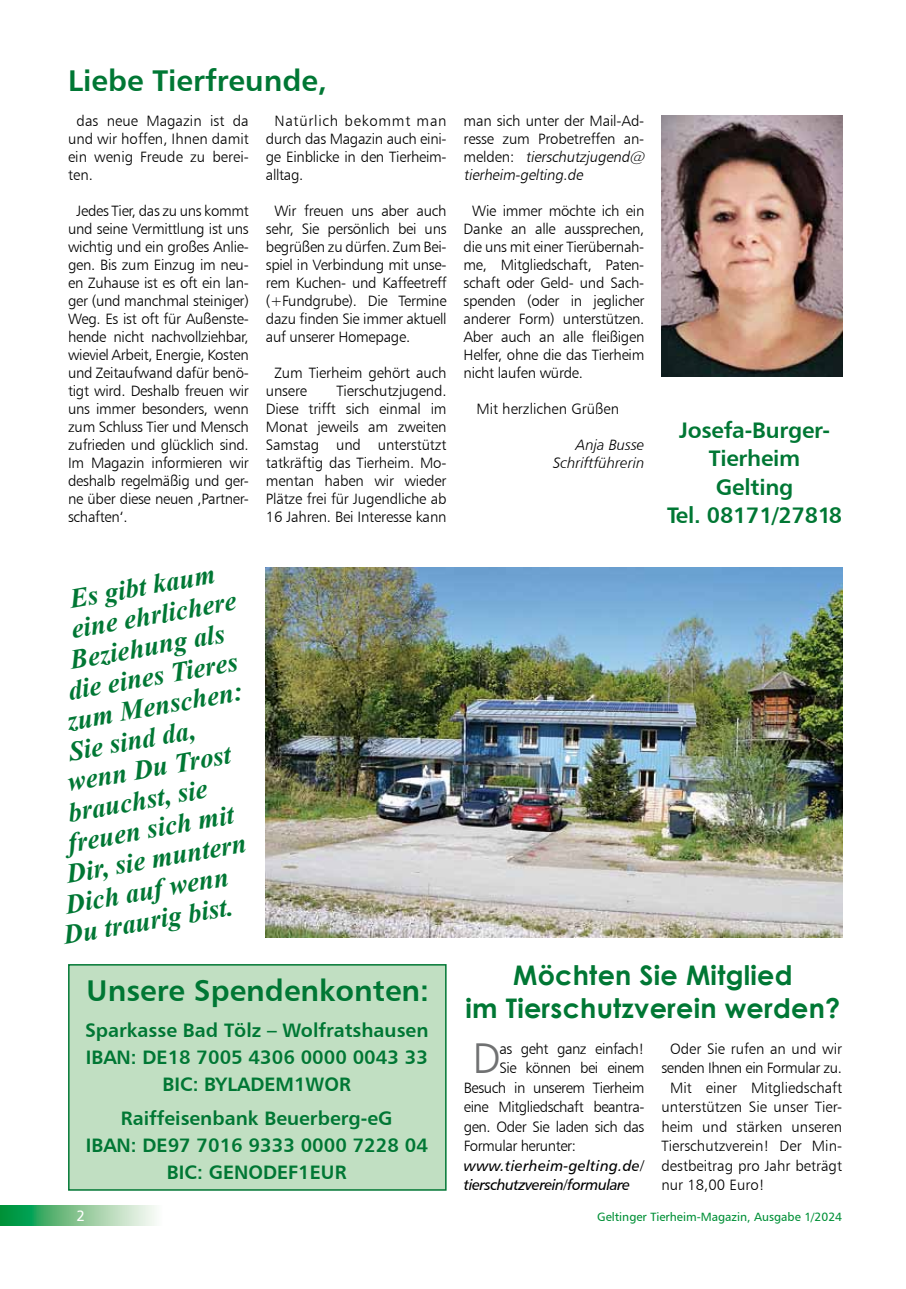
<style>
.page{position:relative;width:906px;height:1289px;background:#fff}
.page>*{position:absolute;margin:0;border:0;box-sizing:border-box;transform-origin:0 0}
.t1{font:43.05px "Humanist 777 BT Light B";color:#707172}
.t2{font:30px "Humanist 777 BT Bold B";color:#007734}
.t3{font:italic 700 27px "Times New Roman";color:#007734}
.t4{font:700 27px/32.4px "Century Gothic";letter-spacing:.01em;color:#007734;text-align:center}
.t5{font:22.5px/28.5px "Humanist 777 BT Bold B";letter-spacing:-.01em;color:#007734;text-align:center}
.t6{font:19.5px/27px "Humanist 777 BT Bold B";color:#007734;text-align:center}
.t7{font:15px/18px "Humanist 777 BT Light B";letter-spacing:-.02em;color:#000;text-align:justify}
.t8{font:15px "Humanist 777 BT Light B";color:#000}
.t9{font:15px/19.5px "Humanist 777 BT Italic B";letter-spacing:-.03em;color:#000}
.t10{font:15px/18px "Humanist 777 BT Light Italic B";color:#000;text-align:right}
.t11{font:15px "Humanist 777 BT Roman B";color:#fff}
.t12{font:12px "Humanist 777 BT Roman B";color:#009037}
.s1{font-style:italic}
</style>
<div class="page">
<svg style="left:0;top:1205px;width:155px;height:20px"></svg>
<div style="left:68px;top:964px;width:378px;height:226px;background:#c1dfc2;border:2px solid #007734"></div>
<img style="left:266px;top:567px;width:576px;height:370px">
<img style="left:661px;top:116px;width:181px;height:260px">
<h2 class="t2" style="left:68px;top:61px;width:260px">Liebe Tierfreunde,</h2>
<p class="t7" style="left:68px;top:112px;width:182px;text-indent:9px">das neue Magazin ist da und wir hoffen, Ihnen damit ein wenig Freude zu berei&shy;ten.</p>
<p class="t7" style="left:68px;top:202px;width:182px;text-indent:9px">Jedes Tier, das zu uns kommt und seine Vermittlung ist uns wichtig und ein großes Anlie&shy;gen. Bis zum Einzug im neu&shy;en Zuhause ist es oft ein lan&shy;ger (und manchmal steiniger)<br>Weg. Es ist oft für Außenste&shy;hende nicht nachvollziehbar, wieviel Arbeit, Energie, Kosten und Zeitaufwand dafür benö&shy;tigt wird. Deshalb freuen wir uns immer besonders, wenn zum Schluss Tier und Mensch zufrieden und glücklich sind.<br>Im Magazin informieren wir deshalb regelmäßig und ger&shy;ne über diese neuen ‚Partner&shy;schaften‘.</p>
<p class="t7" style="left:266px;top:112px;width:182px;text-indent:9px">Natürlich bekommt man durch das Magazin auch eini&shy;ge Einblicke in den Tierheim&shy;alltag.</p>
<p class="t7" style="left:266px;top:202px;width:182px;text-indent:9px">Wir freuen uns aber auch sehr, Sie persönlich bei uns begrüßen zu dürfen. Zum Bei&shy;spiel in Verbindung mit unse&shy;rem Kuchen- und Kaffeetreff (+Fundgrube). Die Termine dazu finden Sie immer aktuell auf unserer Homepage.</p>
<p class="t7" style="left:266px;top:364px;width:182px;text-indent:9px">Zum Tierheim gehört auch unsere</p>
<p class="t7" style="left:266px;top:382px;width:182px;text-indent:71px">Tierschutzjugend.<br>Diese trifft sich einmal im Monat jeweils am zweiten Samstag und unterstützt tatkräftig das Tierheim. Mo&shy;mentan haben wir wieder Plätze frei für Jugendliche ab 16 Jahren. Bei Interesse kann</p>
<p class="t7" style="left:463px;top:112px;width:185px;text-align:left">man sich unter der Mail-Ad&shy;resse zum Probetreffen an&shy;m e l d e n : <span class="s1">tierschutzjugend@ tierheim-gelting.de</span></p>
<p class="t7" style="left:463px;top:202px;width:182px;text-indent:9px">Wie immer möchte ich ein Danke an alle aussprechen, die uns mit einer Tierübernah&shy;me, Mitgliedschaft, Paten&shy;schaft oder Geld- und Sach&shy;spenden (oder in jeglicher anderer Form) unterstützen.<br>Aber auch an alle fleißigen Helfer, ohne die das Tierheim nicht laufen würde.</p>
<p class="t8" style="left:476px;top:400px;width:144px">Mit herzlichen Grüßen</p>
<p class="t10" style="left:553px;top:436px;width:93px">Anja Busse<br>Schriftführerin</p>
<h3 class="t5" style="left:667px;top:415px;width:177px">Josefa-Burger-<br>Tierheim<br>Gelting<br>Tel. 08171/27818</h3>
<h3 class="t3" style="left:67px;top:580px;width:149px;rotate:-10deg">Es gibt kaum</h3>
<h3 class="t3" style="left:68px;top:611px;width:169px;rotate:-10deg">eine ehrlichere</h3>
<h3 class="t3" style="left:67px;top:641px;width:158px;rotate:-10deg">Beziehung als</h3>
<h3 class="t3" style="left:65px;top:672px;width:173px;rotate:-10deg">die eines Tieres</h3>
<h3 class="t3" style="left:64px;top:703px;width:179px;rotate:-10deg">zum Menschen:</h3>
<h3 class="t3" style="left:66px;top:733px;width:130px;rotate:-10deg">Sie sind da,</h3>
<h3 class="t3" style="left:64px;top:763px;width:167px;rotate:-10deg">wenn Du Trost</h3>
<h3 class="t3" style="left:65px;top:794px;width:143px;rotate:-10deg">brauchst, sie</h3>
<h3 class="t3" style="left:65px;top:824px;width:170px;rotate:-10deg">freuen sich mit</h3>
<h3 class="t3" style="left:63px;top:855px;width:184px;rotate:-10deg">Dir, sie muntern</h3>
<h3 class="t3" style="left:62px;top:886px;width:167px;rotate:-10deg">Dich auf wenn</h3>
<h3 class="t3" style="left:60px;top:916px;width:173px;rotate:-10deg">Du traurig bist.</h3>
<h2 class="t2" style="left:87px;top:971px;width:344px">Unsere Spendenkonten:</h2>
<h3 class="t6" style="left:85px;top:1016px;width:345px">Sparkasse Bad Tölz – Wolfratshausen<br>IBAN: DE18 7005 4306 0000 0043 33<br>BIC: BYLADEM1WOR</h3>
<h3 class="t6" style="left:86px;top:1104px;width:344px">Raiffeisenbank Beuerberg-eG<br>IBAN: DE97 7016 9333 0000 7228 04<br>BIC: GENODEF1EUR</h3>
<h3 class="t4" style="left:465px;top:958px;width:376px">Möchten Sie Mitglied<br>im Tierschutzverein werden?</h3>
<h1 class="t1" style="left:472px;top:1031px;width:30px">D</h1>
<p class="t7" style="left:499px;top:1039px;width:146px">as geht ganz einfach!</p>
<p class="t7" style="left:499px;top:1058px;width:147px">Sie können bei einem</p>
<p class="t7" style="left:464px;top:1078px;width:182px">Besuch in unserem Tierheim</p>
<p class="t7" style="left:464px;top:1097px;width:182px">eine Mitgliedschaft beantra-</p>
<p class="t7" style="left:464px;top:1117px;width:182px">gen. Oder Sie laden sich das</p>
<p class="t7" style="left:464px;top:1136px;width:114px">Formular herunter:</p>
<p class="t9" style="left:464px;top:1155px;width:182px">www.tierheim-gelting.de/ tierschutzverein/formulare</p>
<p class="t8" style="left:670px;top:1039px;width:174px">Oder Sie rufen an und wir</p>
<p class="t7" style="left:661px;top:1058px;width:182px">senden Ihnen ein Formular zu.</p>
<p class="t8" style="left:670px;top:1078px;width:174px">Mit einer Mitgliedschaft</p>
<p class="t8" style="left:661px;top:1097px;width:182px">unterstützen Sie unser Tier-</p>
<p class="t8" style="left:661px;top:1117px;width:182px">heim und stärken unseren</p>
<p class="t8" style="left:661px;top:1136px;width:182px">Tierschutzverein! Der Min-</p>
<p class="t8" style="left:661px;top:1156px;width:182px">destbeitrag pro Jahr beträgt</p>
<p class="t8" style="left:661px;top:1175px;width:105px">nur 18,00 Euro!</p>
<p class="t11" style="left:77px;top:1206px;width:10px">2</p>
<p class="t12" style="left:597px;top:1208px;width:246px">Geltinger Tierheim-Magazin, Ausgabe 1/2024</p>
</div>
